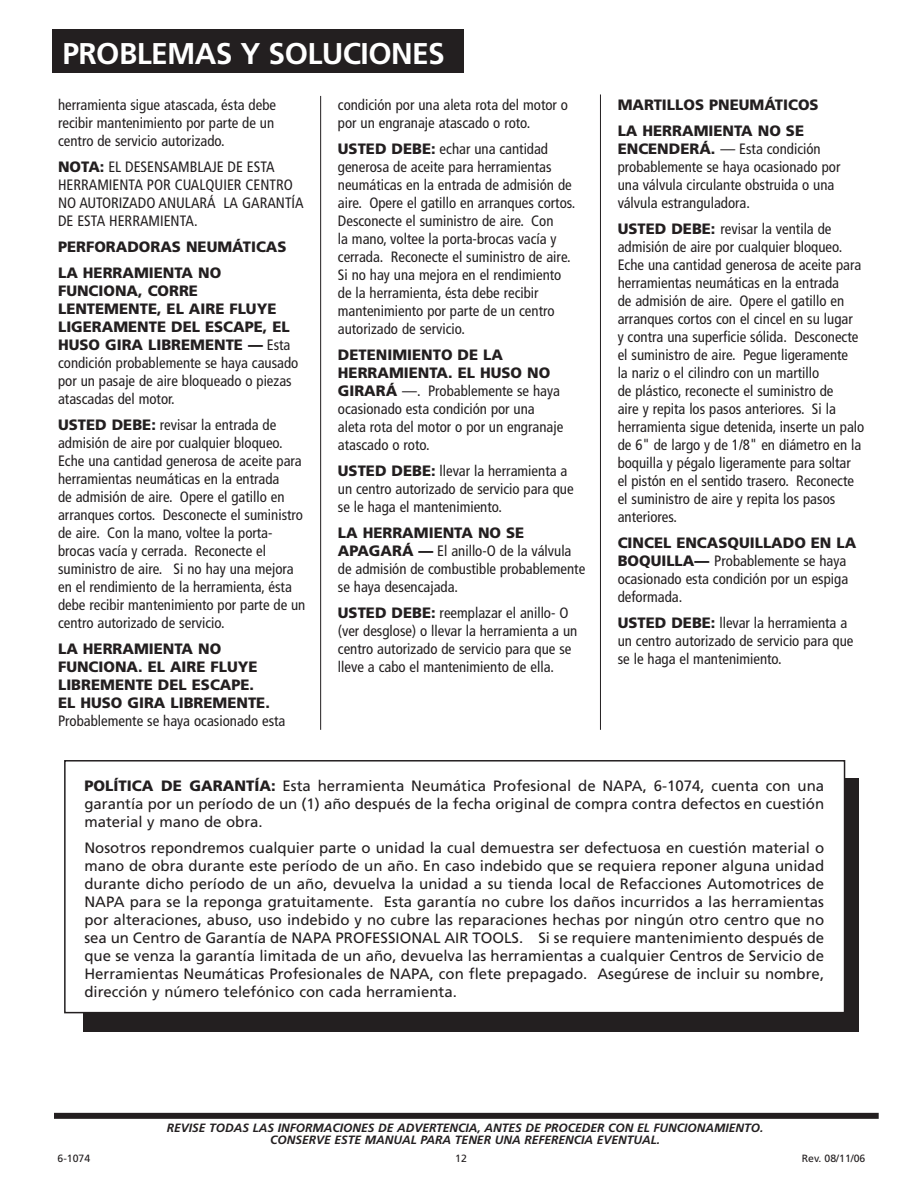
<style>
.page{position:relative;width:918px;height:1188px;background:#fff}
.page>*{position:absolute;margin:0;border:0;box-sizing:border-box;transform-origin:0 0}
.t1{font:700 30px "Frutiger LT Std";letter-spacing:-.02em;color:#fff}
.t2{font:condensed 15px/18px "Frutiger LT Std";color:#231f20}
.t3{font:15px/18px "Frutiger LT Std";color:#231f20;text-align:justify}
.t4{font:900 15px/18px "Frutiger LT Std";color:#231f20}
.t5{font:italic 700 12px "Frutiger LT Std";color:#231f20}
.t6{font:10.5px "Frutiger LT Std";color:#231f20}
.s1{font-weight:900;font-stretch:normal}
.s2{font-weight:400;font-stretch:condensed}
.s3{font-weight:900}
</style>
<div class="page">
<div style="left:54px;top:1113px;width:825px;height:6px;background:#231f20"></div>
<div style="left:52px;top:30px;width:412px;height:43px;background:#231f20"></div>
<hr style="left:320px;top:96px;width:1px;height:634px;background:#231f20">
<hr style="left:600px;top:94px;width:1px;height:636px;background:#231f20">
<div style="left:83px;top:778px;width:776px;height:253px;background:#231f20"></div>
<div style="left:65px;top:761px;width:780px;height:252px;background:#fff"></div>
<div style="left:64px;top:760px;width:781px;height:253px;border:2px solid #231f20"></div>
<p class="t1" style="left:62px;top:36px;width:384px">PROBLEMAS Y SOLUCIONES</p>
<p class="t2" style="left:58px;top:96px;width:219px">herramienta sigue atascada, ésta debe recibir mantenimiento por parte de un centro de servicio autorizado.</p>
<p class="t2" style="left:58px;top:158px;width:247px"><span class="s1">NOTA:</span> EL DESENSAMBLAJE DE ESTA<br>HERRAMIENTA POR CUALQUIER CENTRO<br>NO AUTORIZADO ANULARÁ LA GARANTÍA<br>DE ESTA HERRAMIENTA.</p>
<p class="t4" style="left:58px;top:234px;width:230px;line-height:26.1px">PERFORADORAS NEUMÁTICAS<br>LA HERRAMIENTA</p>
<p class="t2" style="left:338px;top:96px;width:232px">condición por una aleta rota del motor o por un engranaje atascado o roto.</p>
<p class="t4" style="left:338px;top:140px;width:21px">USTED</p>
<p class="t2" style="left:338px;top:140px;width:239px;text-indent:54px"><span class="s1">DEBE:</span> echar una cantidad generosa de aceite para herramientas neumáticas en la entrada de admisión de aire. Opere el gatillo en arranques cortos.<br>Desconecte el suministro de aire. Con<br>la mano, voltee la porta-brocas vacía y cerrada. Reconecte el suministro de aire.<br>Si no hay una mejora en el rendimiento de la herramienta, ésta debe recibir mantenimiento por parte de un centro autorizado de servicio.</p>
<p class="t4" style="left:338px;top:346px;width:156px">DETENIMIENTO DE LA<br>HERRAMIENTA</p>
<p class="t4" style="left:198px;top:264px;width:25px">NO</p>
<p class="t2" style="left:58px;top:282px;width:242px"><span class="s1">FUNCIONA, CORRE<br>LENTEMENTE, EL AIRE FLUYE<br>LIGERAMENTE DEL ESCAPE, EL<br>HUSO GIRA LIBREMENTE —</span> Esta condición probablemente se haya causado por un pasaje de aire bloqueado o piezas atascadas del motor.</p>
<p class="t4" style="left:58px;top:416px;width:21px">USTED</p>
<p class="t4" style="left:448px;top:364px;width:43px">. EL HUSO</p>
<p class="t4" style="left:527px;top:364px;width:12px">NO</p>
<p class="t2" style="left:338px;top:382px;width:227px;text-indent:48px"><span class="s1">Á</span> —. Probablemente se haya ocasionado esta condición por una aleta rota del motor o por un engranaje atascado o roto.</p>
<p class="t4" style="left:338px;top:462px;width:21px">USTED</p>
<p class="t4" style="left:338px;top:382px;width:11px">GIRAR</p>
<p class="t2" style="left:58px;top:416px;width:249px;text-indent:54px"><span class="s1">DEBE:</span> revisar la entrada de admisión de aire por cualquier bloqueo.<br>Eche una cantidad generosa de aceite para herramientas neumáticas en la entrada<br>de admisión de aire. Opere el gatillo en arranques cortos. Desconecte el suministro de aire. Con la mano, voltee la porta&shy;brocas vacía y cerrada. Reconecte el suministro de aire. Si no hay una mejora en el rendimiento de la herramienta, ésta debe recibir mantenimiento por parte de un centro autorizado de servicio.</p>
<p class="t4" style="left:58px;top:640px;width:36px">LA HERRAMIENTA</p>
<p class="t2" style="left:338px;top:462px;width:237px;text-indent:54px"><span class="s1">DEBE:</span> llevar la herramienta a un centro autorizado de servicio para que se le haga el mantenimiento.</p>
<p class="t4" style="left:338px;top:524px;width:36px">LA HERRAMIENTA</p>
<p class="t4" style="left:478px;top:524px;width:38px">NO SE</p>
<p class="t4" style="left:338px;top:542px;width:12px">APAGAR</p>
<p class="t2" style="left:338px;top:542px;width:249px;text-indent:64px"><span class="s1">Á —</span> El anillo-O de la válvula de admisión de combustible probablemente se haya desencajada.</p>
<p class="t4" style="left:338px;top:604px;width:21px">USTED</p>
<p class="t2" style="left:338px;top:604px;width:241px;text-indent:54px"><span class="s1">DEBE:</span> reemplazar el anillo- O (ver desglose) o llevar la herramienta a un centro autorizado de servicio para que se lleve a cabo el mantenimiento de ella.</p>
<p class="t4" style="left:58px;top:640px;width:229px;text-indent:140px">NO<br>FUNCIONA. EL AIRE FLUYE<br>LIBREMENTE DEL ESCAPE.<br>EL HUSO GIRA LIBREMENTE.<br><span class="s2">Probablemente se haya ocasionado esta</span></p>
<p class="t4" style="left:618px;top:91px;width:202px;line-height:26.1px">MARTILLOS PNEUMÁTICOS<br>LA HERRAMIENTA</p>
<p class="t4" style="left:758px;top:122px;width:38px">NO SE</p>
<p class="t2" style="left:618px;top:140px;width:224px;text-indent:82px"><span class="s1">Á.</span> — Esta condición probablemente se haya ocasionado por una válvula circulante obstruida o una válvula estranguladora.</p>
<p class="t4" style="left:618px;top:220px;width:21px">USTED</p>
<p class="t4" style="left:618px;top:140px;width:12px">ENCENDER</p>
<p class="t2" style="left:618px;top:220px;width:248px;text-indent:54px"><span class="s1">DEBE:</span> revisar la ventila de admisión de aire por cualquier bloqueo.<br>Eche una cantidad generosa de aceite para herramientas neumáticas en la entrada<br>de admisión de aire. Opere el gatillo en arranques cortos con el cincel en su lugar<br>y contra una superficie sólida. Desconecte el suministro de aire. Pegue ligeramente<br>la nariz o el cilindro con un martillo<br>de plástico, reconecte el suministro de<br>aire y repita los pasos anteriores. Si la herramienta sigue detenida, inserte un palo de 6" de largo y de 1/8" en diámetro en la boquilla y pégalo ligeramente para soltar el pistón en el sentido trasero. Reconecte el suministro de aire y repita los pasos anteriores.</p>
<p class="t4" style="left:618px;top:534px;width:20px">CINCEL</p>
<p class="t4" style="left:676px;top:534px;width:11px">ENCAS</p>
<p class="t4" style="left:728px;top:534px;width:22px">QUILLADO</p>
<p class="t4" style="left:811px;top:534px;width:36px">EN LA</p>
<p class="t4" style="left:618px;top:552px;width:43px">BOQUILLA</p>
<p class="t2" style="left:618px;top:552px;width:232px;text-indent:77px"><span class="s1">—</span> Probablemente se haya ocasionado esta condición por un espiga deformada.</p>
<p class="t4" style="left:618px;top:614px;width:21px">USTED</p>
<p class="t2" style="left:618px;top:614px;width:237px;text-indent:54px"><span class="s1">DEBE:</span> llevar la herramienta a un centro autorizado de servicio para que se le haga el mantenimiento.</p>
<p class="t3" style="left:84px;top:776px;width:741px"><span class="s3">POLÍTICA DE GARANTÍA:</span> Esta herramienta Neumática Profesional de NAPA, 6-1074, cuenta con una garantía por un período de un (1) año después de la fecha original de compra contra defectos en cuestión material y mano de obra.</p>
<p class="t3" style="left:84px;top:839px;width:741px">Nosotros repondremos cualquier parte o unidad la cual demuestra ser defectuosa en cuestión material o mano de obra durante este período de un año. En caso indebido que se requiera reponer alguna unidad durante dicho período de un año, devuelva la unidad a su tienda local de Refacciones Automotrices de NAPA para se la reponga gratuitamente. Esta garantía no cubre los daños incurridos a las herramientas por alteraciones, abuso, uso indebido y no cubre las reparaciones hechas por ningún otro centro que no sea un Centro de Garantía de NAPA PROFESSIONAL AIR TOOLS. Si se requiere mantenimiento después de que se venza la garantía limitada de un año, devuelva las herramientas a cualquier Centros de Servicio de Herramientas Neumáticas Profesionales de NAPA, con flete prepagado. Asegúrese de incluir su nombre, dirección y número telefónico con cada herramienta.</p>
<p class="t5" style="left:167px;top:1121px;width:8px">REVISE</p>
<p class="t5" style="left:209px;top:1121px;width:16px">TODAS</p>
<p class="t5" style="left:253px;top:1121px;width:9px">LAS</p>
<p class="t5" style="left:278px;top:1121px;width:8px">INFOR</p>
<p class="t5" style="left:312px;top:1121px;width:20px">MACIONES</p>
<p class="t5" style="left:378px;top:1121px;width:28px">DE ADVER</p>
<p class="t5" style="left:436px;top:1121px;width:15px">TENCIA</p>
<p class="t5" style="left:478px;top:1121px;width:76px">, ANTESDE PROCEDER</p>
<p class="t5" style="left:608px;top:1121px;width:10px">CON</p>
<p class="t5" style="left:637px;top:1121px;width:25px">EL FUNCIONA</p>
<p class="t5" style="left:714px;top:1121px;width:51px">MIEN TO.</p>
<p class="t5" style="left:270px;top:1133px;width:9px">CONSERVE</p>
<p class="t5" style="left:334px;top:1133px;width:51px">ES TE MANUAL</p>
<p class="t5" style="left:420px;top:1133px;width:9px">PARA</p>
<p class="t5" style="left:455px;top:1133px;width:15px">TENER</p>
<p class="t5" style="left:495px;top:1133px;width:10px">UNA</p>
<p class="t5" style="left:524px;top:1133px;width:8px">REFERENCIA</p>
<p class="t5" style="left:597px;top:1133px;width:9px">EVEN</p>
<p class="t5" style="left:627px;top:1133px;width:16px">TUAL</p>
<p class="t5" style="left:657px;top:1133px;width:5px">.</p>
<p class="t6" style="left:58px;top:1152px;width:34px">6-1074</p>
<p class="t6" style="left:455px;top:1152px;width:12px">12</p>
<p class="t6" style="left:802px;top:1152px;width:65px">Rev. 08/11/06</p>
</div>
